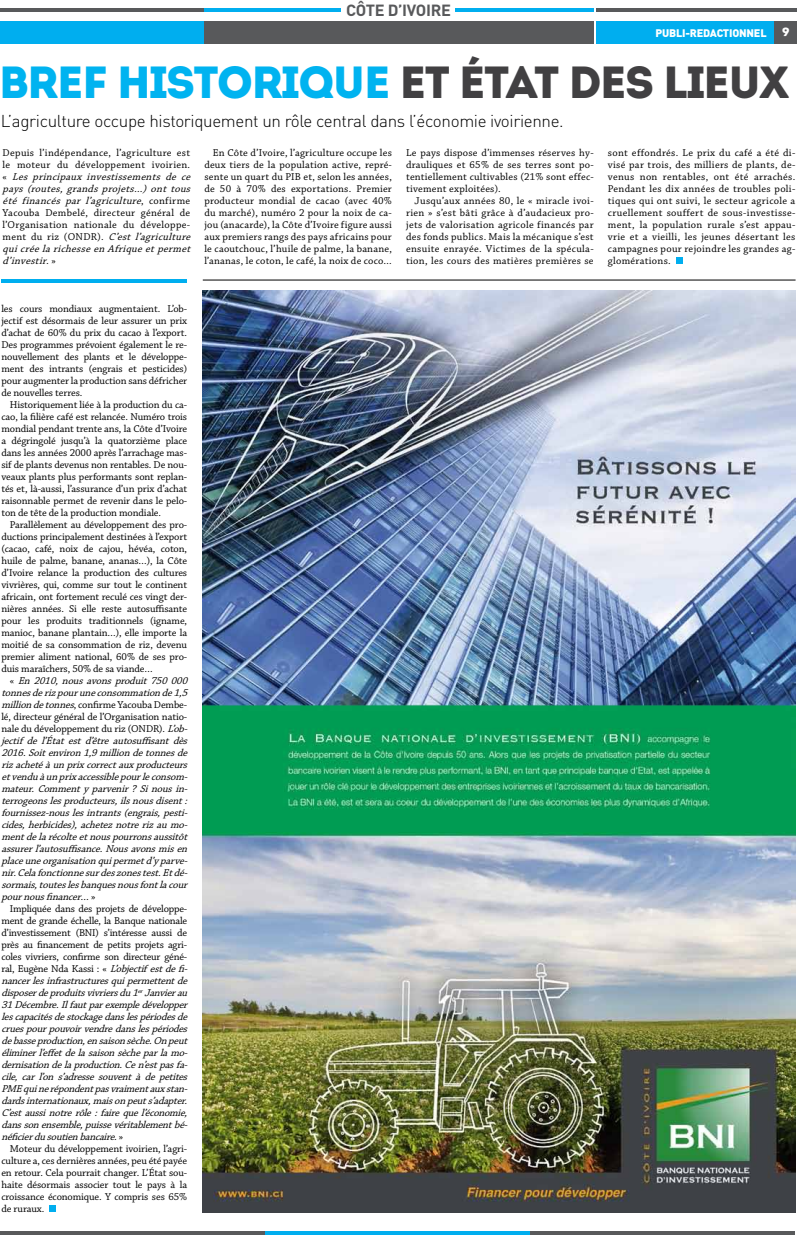
<style>
.page{position:relative;width:797px;height:1236px;background:#fff}
.page>*{position:absolute;margin:0;border:0;box-sizing:border-box;transform-origin:0 0}
.t1{font:45px "Intro";letter-spacing:-.04em;color:#00b3f0}
.t2{font:300 17px "DIN";letter-spacing:-.02em;color:#000}
.t3{font:700 16px "DIN";color:#58595b}
.t4{font:12px "Intro";color:#fff}
.t5{font:900 10.9px "DIN";color:#fff}
.t6{font:10.5px/12px "Chaparral Pro";letter-spacing:.02em;color:#000;text-align:justify}
.t7{font:italic 10.5px/12px "Chaparral Pro";color:#000}
.s1{color:#414042}
.s2{font-style:italic}
.s3{font-style:normal}
</style>
<div class="page">
<hr style="left:1px;top:1231px;width:793px;height:3px;background:#58595b">
<hr style="left:265px;top:1231px;width:265px;height:3px;background:#00aeef">
<img style="left:203px;top:291px;width:592px;height:921px">
<div style="left:49px;top:1205px;width:7px;height:7px;background:#00aeef"></div>
<hr style="left:203px;top:280px;width:592px;height:1px;background:#000">
<div style="left:676px;top:257px;width:7px;height:7px;background:#00aeef"></div>
<hr style="left:1px;top:280px;width:185px;height:3px;background:#00aeef">
<div style="left:0;top:21px;width:210px;height:23px;background:#00aeef"></div>
<div style="left:596px;top:21px;width:201px;height:23px;background:#00aeef"></div>
<div style="left:203px;top:21px;width:390px;height:23px;background:#58595b"></div>
<div style="left:774px;top:21px;width:23px;height:23px;background:#58595b"></div>
<hr style="left:203px;top:8px;width:137px;height:3px;background:#00aeef">
<hr style="left:0;top:8px;width:203px;height:3px;background:#58595b">
<hr style="left:596px;top:8px;width:201px;height:3px;background:#58595b">
<hr style="left:455px;top:8px;width:138px;height:3px;background:#00aeef">
<h3 class="t3" style="left:346px;top:-1px;width:20px">CÔTE</h3>
<h3 class="t3" style="left:387px;top:-1px;width:54px">D’IVOIRE</h3>
<p class="t5" style="left:655px;top:25px;width:42px">PUBLI-REDA</p>
<p class="t5" style="left:716px;top:25px;width:14px">CTIONNEL</p>
<p class="t4" style="left:782px;top:25px;width:9px">9</p>
<h1 class="t1" style="left:-2px;top:55px;width:792px">BREF HISTORIQUE <span class="s1">ET ÉTAT DES LIEUX</span></h1>
<h2 class="t2" style="left:1px;top:111px;width:564px">L’agriculture occupe historiquement un rôle central dans l’économie ivoirienne.</h2>
<p class="t6" style="left:3px;top:147px;width:192px;text-align:left">Depuis l’indépendance, l’agriculture est le moteur du développement ivoirien. « <span class="s2">Les principaux investissements de ce pays (routes, grands projets…) ont tous été financés par l’agriculture</span>, c o n f i r m e Yacouba Dembelé, directeur général de l’Organisation nationale du développe&shy;m e n t d u r i z ( O N D R ) . <span class="s2">C’est l’agriculture quicréelarichesseen Afriqueetpermet d’investir.</span>»</p>
<p class="t6" style="left:204px;top:147px;width:189px;text-indent:9px">En Côte d’Ivoire, l’agriculture occupe les deux tiers de la population active, repré&shy;sente un quart du PIB et, selon les années, de 50 à 70% des exportations. Premier producteur mondial de cacao (avec 40% du marché), numéro 2 pour la noix de ca&shy;jou (anacarde), la Côte d’Ivoire figure aussi aux premiers rangs des pays africains pour le caoutchouc, l’huile de palme, la banane, l’ananas, le coton, le café, la noix de coco…</p>
<p class="t6" style="left:406px;top:147px;width:189px">Le pays dispose d’immenses réserves hy&shy;drauliques et 65% de ses terres sont po&shy;tentiellement cultivables (21% sont effec&shy;tivement exploitées).</p>
<p class="t6" style="left:607px;top:147px;width:189px">sont effondrés. Le prix du café a été di&shy;visé par trois, des milliers de plants, de&shy;venus non rentables, ont été arrachés.<br>Pendant les dix années de troubles poli&shy;tiques qui ont suivi, le secteur agricole a cruellement souffert de sous-investisse&shy;ment, la population rurale s’est appau&shy;vrie et a vieilli, les jeunes désertant les campagnes pour rejoindre les grandes ag&shy;glomérations.</p>
<p class="t6" style="left:406px;top:195px;width:189px;text-indent:9px">Jusqu’aux années 80, le « miracle ivoi&shy;rien » s’est bâti grâce à d’audacieux pro&shy;jets de valorisation agricole financés par des fonds publics. Mais la mécanique s’est ensuite enrayée. Victimes de la spécula&shy;tion, les cours des matières premières se</p>
<p class="t6" style="left:1px;top:303px;width:187px">les cours mondiaux augmentaient. L’ob&shy;jectif est désormais de leur assurer un prix d’achat de 60% du prix du cacao à l’export.<br>Des programmes prévoient également le re&shy;nouvellement des plants et le développe&shy;ment des intrants (engrais et pesticides) pour augmenter la production sans défricher de nouvelles terres.</p>
<p class="t6" style="left:1px;top:399px;width:187px;text-indent:9px">Historiquement liée à la production du ca&shy;cao, la filière café est relancée. Numéro trois mondial pendant trente ans, la Côte d’Ivoire a dégringolé jusqu’à la quatorzième place dans les années 2000 après l’arrachage mas&shy;sif de plants devenus non rentables. De nou&shy;veaux plants plus performants sont replan&shy;tés et, là-aussi, l’assurance d’un prix d’achat raisonnable permet de revenir dans le pelo&shy;ton de tête de la production mondiale.</p>
<p class="t6" style="left:1px;top:519px;width:187px;text-indent:9px">Parallèlement au développement des pro&shy;ductions principalement destinées à l’export (cacao, café, noix de cajou, hévéa, coton, huile de palme, banane, ananas…), la Côte d’Ivoire relance la production des cultures vivrières, qui, comme sur tout le continent africain, ont fortement reculé ces vingt der&shy;nières années. Si elle reste autosuffisante pour les produits traditionnels (igname, manioc, banane plantain…), elle importe la moitié de sa consommation de riz, devenu premier aliment national, 60% de ses pro&shy;duis maraîchers, 50% de sa viande…</p>
<p class="t7" style="left:1px;top:675px;width:191px;text-indent:9px"><span class="s3">«</span> En 2010, nous avons produit 750 000 tonnesderizpouruneconsommationde1,5 milliondetonnes<span class="s3">, confirme Yacouba Dembe&shy;lé, directeur général de l’Organisation natio&shy;nale du développement du riz (ONDR).</span> L’ob&shy;jectif de l’État est d’être autosuffisant dès 2016.Soitenviron1,9milliondetonnesde rizachetéàunprixcorrectauxproducteurs etvenduàunprixaccessiblepourleconsom&shy;mateur.Commentyparvenir?Sinousin&shy;terrogeonslesproducteurs,ilsnousdisent: fournissez-nouslesintrants(engrais,pesti&shy;cides,herbicides),acheteznotrerizaumo&shy;mentdelarécolteetnouspourronsaussitôt assurerl’autosuffisance.Nousavonsmisen placeuneorganisationquipermetd’yparve&shy;nir.Celafonctionnesurdeszonestest.Etdé&shy;sormais,touteslesbanquesnousfontlacour pournousfinancer… <span class="s3">»</span></p>
<p class="t7" style="left:1px;top:903px;width:191px;text-indent:9px"><span class="s3">Impliquée dans des projets de développe&shy;ment de grande échelle, la Banque nationale d’investissement (BNI) s’intéresse aussi de près au financement de petits projets agri&shy;coles vivriers, confirme son directeur géné&shy;ral, Eugène Nda Kassi : «</span> L’objectifestdefi&shy;nancerlesinfrastructuresquipermettentde disposerdeproduitsvivriersdu1<sup>er</sup>Janvierau 31Décembre.Ilfautparexempledévelopper lescapacitésdestockagedanslespériodesde cruespourpouvoirvendredanslespériodes debasseproduction,ensaisonsèche.Onpeut éliminerl’effetdelasaisonsècheparlamo&shy;dernisationdelaproduction.Cen’estpasfa&shy;cile, car l’on s’adresse souvent à de petites PMEquinerépondentpasvraimentauxstan&shy;dardsinternationaux,maisonpeuts’adapter.<br>C’estaussinotrerôle:fairequel’économie, danssonensemble,puissevéritablementbé&shy;néficierdusoutienbancaire.<span class="s3">»</span></p>
<p class="t6" style="left:1px;top:1143px;width:187px;text-indent:9px">Moteur du développement ivoirien, l’agri&shy;culture a, ces dernières années, peu été payée en retour. Cela pourrait changer. L’État sou&shy;haite désormais associer tout le pays à la croissance économique. Y compris ses 65% de ruraux.</p>
</div>
